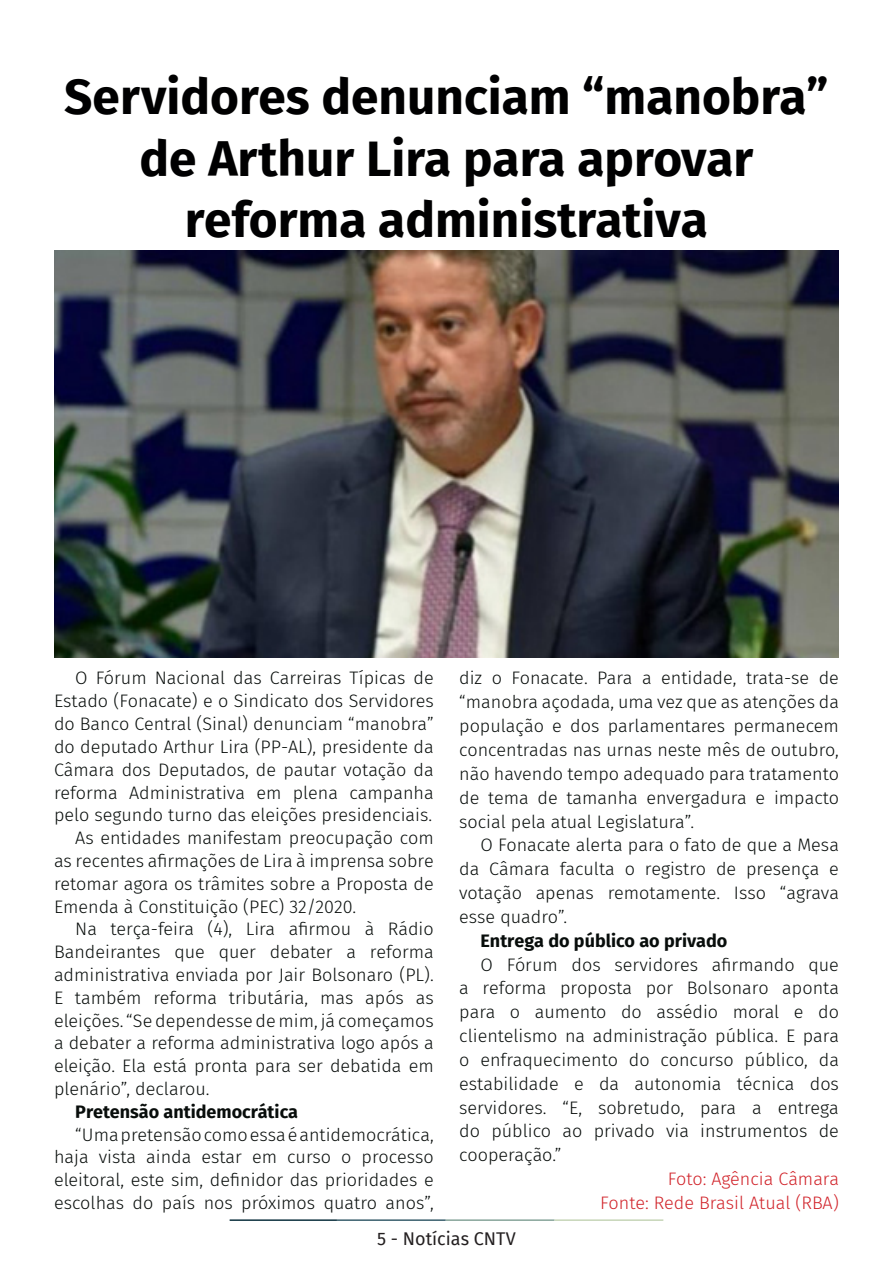
<style>
.page{position:relative;width:893px;height:1263px;background:#fff}
.page>*{position:absolute;margin:0;border:0;box-sizing:border-box;transform-origin:0 0}
.t1{font:700 49.5px/61.5px "Fira Sans";color:#000001;text-align:center}
.t2{font:300 18px/22.8px "Fira Sans";color:#080d0b;text-align:justify}
.t3{font:700 18px "Fira Sans";color:#080d0b}
.t4{font:300 18px "Fira Sans";color:#d1232a}
.t5{font:18px "Fira Sans";color:#231f20}
</style>
<div class="page">
<hr style="left:230px;top:1219px;width:107px;height:2px;background:#0e323f">
<hr style="left:337px;top:1219px;width:109px;height:2px;background:#3a5f6d">
<hr style="left:446px;top:1219px;width:109px;height:2px;background:#87a59a">
<hr style="left:555px;top:1219px;width:108px;height:2px;background:#c6d5b7">
<img style="left:54px;top:251px;width:785px;height:406px">
<p class="t1" style="left:64px;top:63px;width:766px">Servidores denunciam “manobra” de Arthur Lira para aprovar reforma administrativa</p>
<p class="t2" style="left:54px;top:667px;width:381px;text-indent:21px">O Fórum Nacional das Carreiras Típicas de Estado (Fonacate) e o Sindicato dos Servidores do Banco Central (Sinal) denunciam “manobra” do deputado Arthur Lira (PP-AL), presidente da Câmara dos Deputados, de pautar votação da reforma Administrativa em plena campanha pelo segundo turno das eleições presidenciais.</p>
<p class="t2" style="left:54px;top:826px;width:381px;text-indent:21px">As entidades manifestam preocupação com as recentes afirmações de Lira à imprensa sobre retomar agora os trâmites sobre a Proposta de Emenda à Constituição (PEC) 32/2020.</p>
<p class="t2" style="left:54px;top:917px;width:381px;text-indent:21px">Na terça-feira (4), Lira afirmou à Rádio Bandeirantes que quer debater a reforma administrativa enviada por Jair Bolsonaro (PL).<br>E também reforma tributária, mas após as eleições. “Se dependesse de mim, já começamos a debater a reforma administrativa logo após a eleição. Ela está pronta para ser debatida em plenário”, declarou.</p>
<p class="t3" style="left:75px;top:1096px;width:224px">Pretensão antidemocrática</p>
<p class="t2" style="left:54px;top:1123px;width:381px;text-indent:21px">“Uma pretensão como essa é antidemocrática, haja vista ainda estar em curso o processo eleitoral, este sim, definidor das prioridades e escolhas do país nos próximos quatro anos”,</p>
<p class="t2" style="left:459px;top:666px;width:381px;line-height:23.9px">diz o Fonacate. Para a entidade, trata-se de “manobra açodada, uma vez que as atenções da população e dos parlamentares permanecem concentradas nas urnas neste mês de outubro, não havendo tempo adequado para tratamento de tema de tamanha envergadura e impacto social pela atual Legislatura”.</p>
<p class="t2" style="left:459px;top:833px;width:381px;line-height:23.9px;text-indent:21px">O Fonacate alerta para o fato de que a Mesa da Câmara faculta o registro de presença e votação apenas remotamente. Isso “agrava esse quadro”.</p>
<p class="t3" style="left:480px;top:925px;width:248px">Entrega do público ao privado</p>
<p class="t2" style="left:459px;top:952px;width:381px;line-height:23.9px;text-indent:21px">O Fórum dos servidores afirmando que a reforma proposta por Bolsonaro aponta para o aumento do assédio moral e do clientelismo na administração pública. E para o enfraquecimento do concurso público, da estabilidade e da autonomia técnica dos servidores. “E, sobretudo, para a entrega do público ao privado via instrumentos de cooperação.”</p>
<p class="t4" style="left:668px;top:1166px;width:173px">Foto: Agência Câmara</p>
<p class="t4" style="left:600px;top:1190px;width:240px">Fonte: Rede Brasil Atual (RBA)</p>
<p class="t5" style="left:377px;top:1225px;width:140px">5 - Notícias CNTV</p>
</div>
